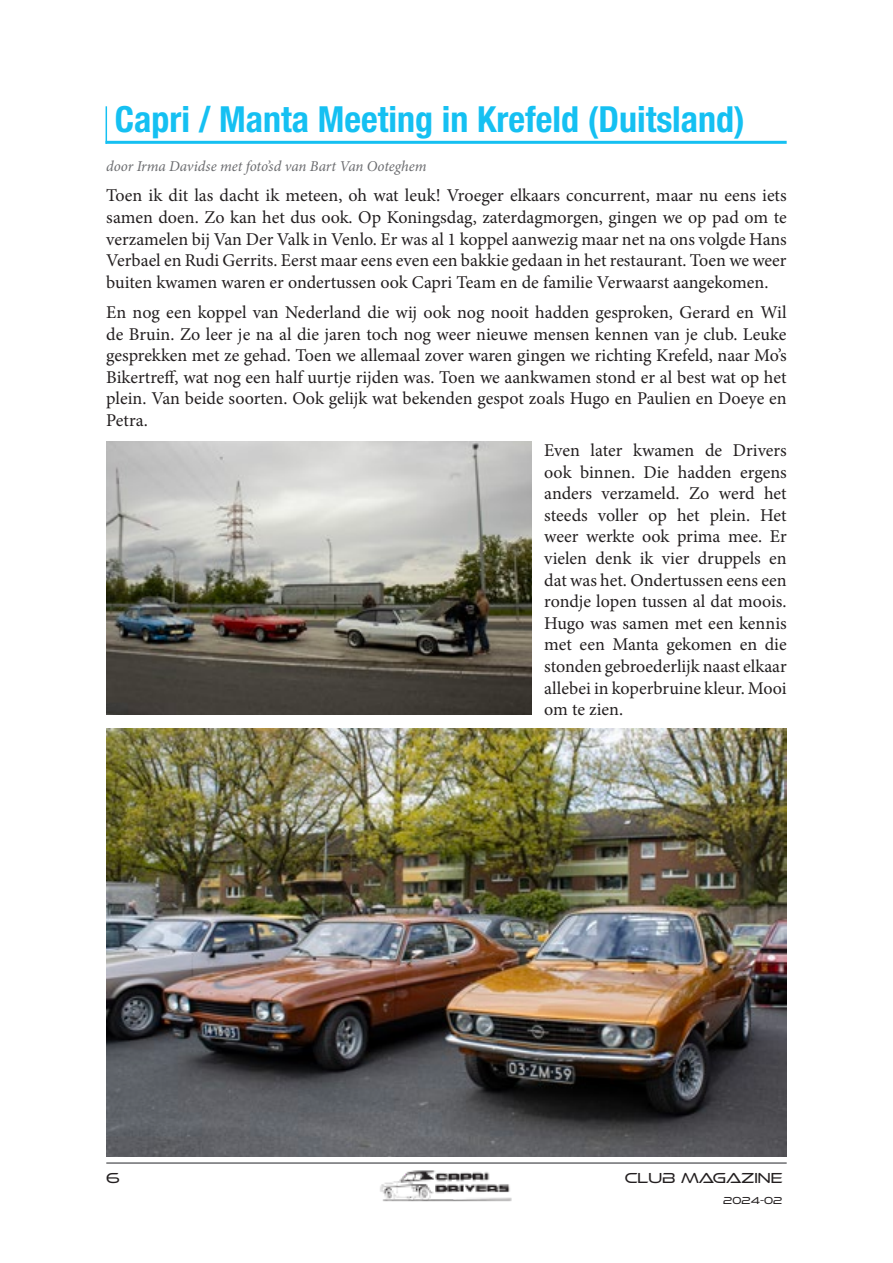
<style>
.page{position:relative;width:893px;height:1263px;background:#fff}
.page>*{position:absolute;margin:0;border:0;box-sizing:border-box;transform-origin:0 0}
.t1{font:700 condensed 36px "Helvetica Neue LT Std";color:#15c0f2}
.t2{font:18px/21.6px "Minion Pro";color:#231f20;text-align:justify}
.t3{font:italic 15px "Minion Pro";letter-spacing:-.005em;color:#6c6d70}
.t4{font:15px "Ethnocentric Lt";color:#231f20}
.t5{font:10.5px "Ethnocentric Lt";color:#231f20}
</style>
<div class="page">
<hr style="left:106px;top:1162px;width:681px;height:2px;background:#6c6d70">
<img style="left:380px;top:1170px;width:132px;height:32px">
<hr style="left:106px;top:106px;width:1px;height:38px;background:#15c0f2">
<hr style="left:106px;top:141px;width:681px;height:3px;background:#15c0f2">
<img style="left:106px;top:441px;width:425px;height:273px">
<img style="left:106px;top:729px;width:681px;height:428px">
<h1 class="t1" style="left:115px;top:97px;width:632px">Capri / Manta Meeting in Krefeld (Duitsland)</h1>
<p class="t3" style="left:106px;top:156px;width:322px">door Irma Davidse met foto’sd van Bart Van Ooteghem</p>
<p class="t2" style="left:106px;top:185px;width:682px">Toen ik dit las dacht ik meteen, oh wat leuk! Vroeger elkaars concurrent, maar nu eens iets samen doen. Zo kan het dus ook. Op Koningsdag, zaterdagmorgen, gingen we op pad om te verzamelen bij Van Der Valk in Venlo. Er was al 1 koppel aanwezig maar net na ons volgde Hans Verbael en Rudi Gerrits. Eerst maar eens even een bakkie gedaan in het restaurant. Toen we weer buiten kwamen waren er ondertussen ook Capri Team en de familie Verwaarst aangekomen.</p>
<p class="t2" style="left:106px;top:301px;width:682px">En nog een koppel van Nederland die wij ook nog nooit hadden gesproken, Gerard en Wil de Bruin. Zo leer je na al die jaren toch nog weer nieuwe mensen kennen van je club. Leuke gesprekken met ze gehad. Toen we allemaal zover waren gingen we richting Krefeld, naar Mo’s Bikertreff, wat nog een half uurtje rijden was. Toen we aankwamen stond er al best wat op het plein. Van beide soorten. Ook gelijk wat bekenden gespot zoals Hugo en Paulien en Doeye en Petra.</p>
<p class="t2" style="left:544px;top:439px;width:244px">Even later kwamen de Drivers ook binnen. Die hadden ergens anders verzameld. Zo werd het steeds voller op het plein. Het weer werkte ook prima mee. Er vielen denk ik vier druppels en dat was het. Ondertussen eens een rondje lopen tussen al dat moois.<br>Hugo was samen met een kennis met een Manta gekomen en die stonden gebroederlijk naast elkaar allebei in koperbruine kleur. Mooi om te zien.</p>
<p class="t4" style="left:106px;top:1168px;width:15px">6</p>
<p class="t4" style="left:625px;top:1168px;width:159px">CLUB MAGAZINE</p>
<p class="t5" style="left:723px;top:1194px;width:61px">2024-02</p>
</div>
